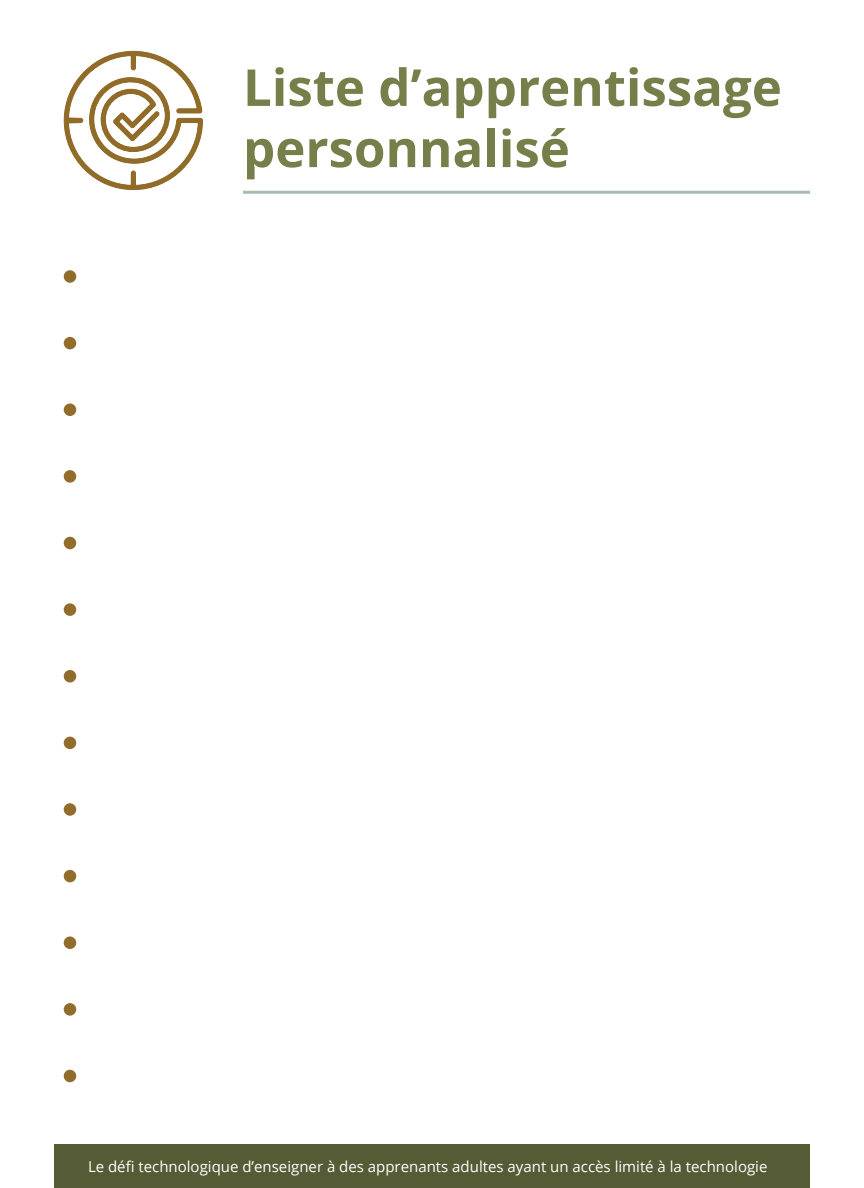
<style>
.page{position:relative;width:864px;height:1188px;background:#fff}
.page>*{position:absolute;margin:0;border:0;box-sizing:border-box;transform-origin:0 0}
.t1{font:700 51px/61.2px "Open Sans";color:#767f49}
.t2{font:italic 18px "Open Sans";color:#fff}
.t3{font:15px "Open Sans";color:#fff}
.s1{font-family:"Myriad Pro";font-style:normal}
</style>
<div class="page">
<hr style="left:243px;top:191px;width:567px;height:3px;background:#a8bbac">
<svg style="left:64px;top:50px;width:139px;height:291px"></svg>
<div style="left:64px;top:270px;width:12px;height:13px;background:#916c2a;border-radius:50%"></div>
<div style="left:64px;top:1070px;width:12px;height:12px;background:#916c2a;border-radius:50%"></div>
<div style="left:64px;top:337px;width:12px;height:12px;background:#916c2a;border-radius:50%"></div>
<div style="left:64px;top:403px;width:12px;height:13px;background:#916c2a;border-radius:50%"></div>
<div style="left:64px;top:470px;width:12px;height:13px;background:#916c2a;border-radius:50%"></div>
<div style="left:64px;top:537px;width:12px;height:12px;background:#916c2a;border-radius:50%"></div>
<div style="left:64px;top:603px;width:12px;height:13px;background:#916c2a;border-radius:50%"></div>
<div style="left:64px;top:670px;width:12px;height:13px;background:#916c2a;border-radius:50%"></div>
<div style="left:64px;top:737px;width:12px;height:12px;background:#916c2a;border-radius:50%"></div>
<div style="left:64px;top:803px;width:12px;height:13px;background:#916c2a;border-radius:50%"></div>
<div style="left:64px;top:870px;width:12px;height:12px;background:#916c2a;border-radius:50%"></div>
<div style="left:64px;top:1003px;width:12px;height:13px;background:#916c2a;border-radius:50%"></div>
<div style="left:64px;top:936px;width:12px;height:13px;background:#916c2a;border-radius:50%"></div>
<div style="left:54px;top:1145px;width:756px;height:43px;background:#555b35"></div>
<h1 class="t1" style="left:243px;top:56px;width:540px">Liste d’apprentissage personnalisé</h1>
<p class="t2" style="left:161px;top:1154px;width:544px"><span class="s1">The No-Tech Challenge:</span> Teaching Adult Learners with Low-Tech Access</p>
<p class="t3" style="left:88px;top:1156px;width:681px">Le défi technologique d’enseigner à des apprenants adultes ayant un accès limité à la technologie</p>
</div>
